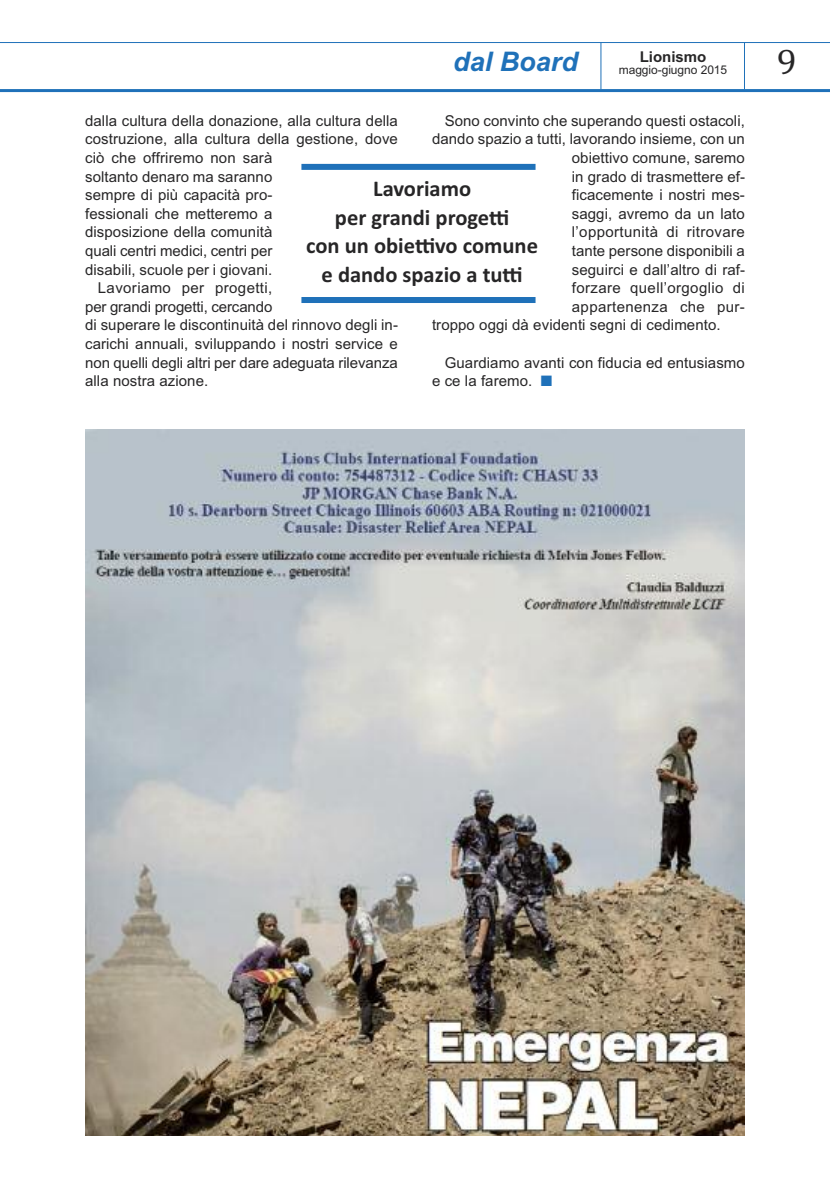
<style>
.page{position:relative;width:830px;height:1191px;background:#fff}
.page>*{position:absolute;margin:0;border:0;box-sizing:border-box;transform-origin:0 0}
.t1{font:36px "Cambria";color:#272627}
.t2{font:italic 700 27px "Arial";color:#1f71b9}
.t3{font:700 22.5px/28.5px "Calibri";color:#272627;text-align:center}
.t4{font:15px/18.6px "Arial";letter-spacing:.005em;color:#272627}
.t5{font:15px "Arial";letter-spacing:.025em;color:#272627}
.t6{font:700 15px "Arial";color:#272627}
.t7{font:12px "Arial";letter-spacing:-.005em;color:#272627}
.s1{color:#1f71b9}
</style>
<div class="page">
<hr style="left:600px;top:43px;width:1px;height:46px;background:#1f71b9">
<hr style="left:743px;top:43px;width:1px;height:46px;background:#1f71b9">
<hr style="left:0;top:89px;width:829px;height:3px;background:#1f71b9">
<hr style="left:0;top:42px;width:829px;height:1px;background:#1f71b9">
<img style="left:85px;top:430px;width:659px;height:705px">
<div style="left:301px;top:164px;width:234px;height:6px;background:#1f71b9"></div>
<div style="left:301px;top:297px;width:234px;height:6px;background:#1f71b9"></div>
<h2 class="t2" style="left:453px;top:46px;width:126px">dal Board</h2>
<h1 class="t1" style="left:776px;top:40px;width:21px">9</h1>
<p class="t6" style="left:639px;top:48px;width:68px">Lionismo</p>
<p class="t7" style="left:618px;top:63px;width:110px">maggio-giugno 2015</p>
<p class="t4" style="left:444px;top:111px;width:301px">Sono convinto che superando questi ostacoli,</p>
<p class="t4" style="left:432px;top:130px;width:314px">dando spazio a tutti, lavorando insieme, con un</p>
<p class="t4" style="left:571px;top:148px;width:174px">obiettivo comune, saremo</p>
<p class="t4" style="left:571px;top:167px;width:175px">in grado di trasmettere ef-</p>
<p class="t4" style="left:571px;top:186px;width:174px">ficacemente i nostri mes-</p>
<p class="t4" style="left:571px;top:204px;width:174px">saggi, avremo da un lato</p>
<p class="t5" style="left:571px;top:223px;width:174px">l’opportunità di ritrovare</p>
<p class="t4" style="left:571px;top:241px;width:174px">tante persone disponibili a</p>
<p class="t4" style="left:571px;top:260px;width:175px">seguirci e dall’altro di raf-</p>
<p class="t5" style="left:571px;top:279px;width:174px">forzare quell’orgoglio di</p>
<p class="t5" style="left:571px;top:298px;width:174px">appartenenza che pur-</p>
<p class="t4" style="left:432px;top:316px;width:290px">troppo oggi dà evidenti segni di cedimento.</p>
<p class="t4" style="left:432px;top:353px;width:314px;text-indent:13px">Guardiamo avanti con fiducia ed entusiasmo e ce la faremo. <span class="s1">■</span></p>
<p class="t4" style="left:85px;top:111px;width:314px">dalla cultura della donazione, alla cultura della</p>
<p class="t4" style="left:85px;top:130px;width:314px">costruzione, alla cultura della gestione, dove</p>
<p class="t4" style="left:85px;top:148px;width:189px">ciò che offriremo non sarà</p>
<p class="t4" style="left:85px;top:167px;width:189px">soltanto denaro ma saranno</p>
<p class="t4" style="left:85px;top:186px;width:189px">sempre di più capacità pro-</p>
<p class="t4" style="left:85px;top:204px;width:189px">fessionali che metteremo a</p>
<p class="t4" style="left:85px;top:223px;width:189px">disposizione della comunità</p>
<p class="t4" style="left:85px;top:241px;width:189px">quali centri medici, centri per</p>
<p class="t4" style="left:85px;top:260px;width:189px">disabili, scuole per i giovani.</p>
<p class="t5" style="left:98px;top:279px;width:176px">Lavoriamo per progetti,</p>
<p class="t4" style="left:85px;top:297px;width:189px">per grandi progetti, cercando</p>
<p class="t4" style="left:85px;top:316px;width:314px">di superare le discontinuità del rinnovo degli in-</p>
<p class="t4" style="left:85px;top:334px;width:314px">carichi annuali, sviluppando i nostri service e</p>
<p class="t4" style="left:85px;top:353px;width:314px">non quelli degli altri per dare adeguata rilevanza</p>
<p class="t4" style="left:85px;top:372px;width:125px">alla nostra azione.</p>
<h3 class="t3" style="left:306px;top:174px;width:233px">Lavoriamo<br>per grandi progetti<br>con un obiettivo comune e dando spazio a tutti</h3>
</div>
